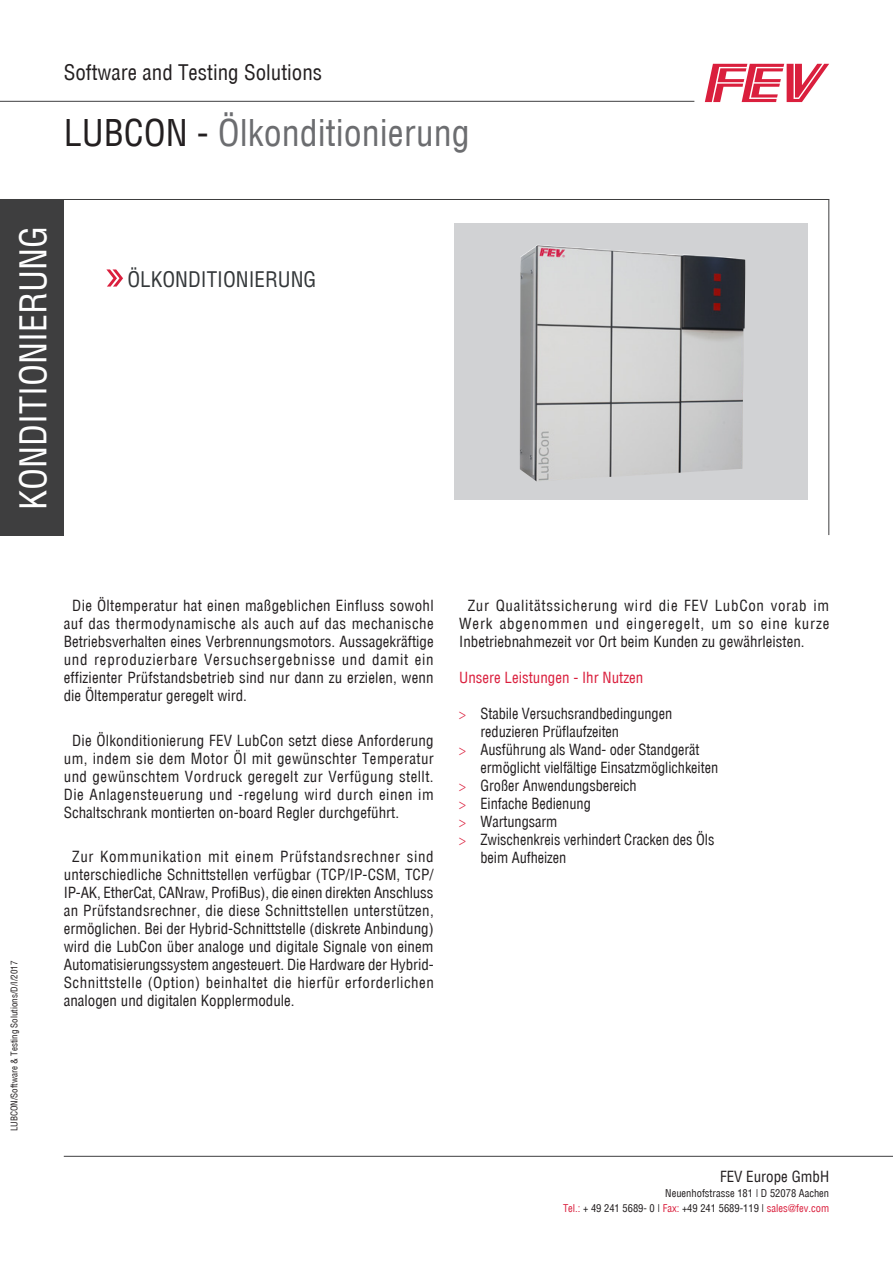
<style>
.page{position:relative;width:893px;height:1263px;background:#fff}
.page>*{position:absolute;margin:0;border:0;box-sizing:border-box;transform-origin:0 0}
.t1{font:36px "Helv Cond";color:#6c6d70}
.t2{font:36px "Helv Cond";color:#fff}
.t3{font:21px "Helv Cond";color:#231f20}
.t4{font:21px "Helv Cond";color:#333739}
.t5{font:15px/18px "Helv Cond";letter-spacing:-.005em;color:#231f20;text-align:justify}
.t6{font:15px "Helv Cond";letter-spacing:-.005em;color:#231f20;scale:.96 1}
.t7{font:15px "Helv Cond";color:#da1f3d}
.t8{font:10.5px/15px "Helv Cond";color:#231f20;text-align:right}
.t9{font:9px "Helv Cond";color:#231f20}
.s1{color:#231f20}
.s2{font-family:"Helvetica LT";font-weight:300;font-stretch:condensed;color:#da1f3d}
.s3{color:#da1f3d}
</style>
<div class="page">
<hr style="left:0;top:101px;width:694px;height:1px;background:#3e3e3f">
<hr style="left:64px;top:1156px;width:829px;height:1px;background:#3e3e3f">
<div style="left:454px;top:223px;width:353px;height:277px;background:#d1d2d4"></div>
<svg style="left:705px;top:64px;width:124px;height:38px"></svg>
<svg style="left:106px;top:269px;width:17px;height:18px"></svg>
<div style="left:0;top:199px;width:64px;height:337px;background:#3e3e3f"></div>
<hr style="left:0;top:199px;width:829px;height:1px;background:#3e3e3f">
<hr style="left:828px;top:199px;width:1px;height:336px;background:#3e3e3f">
<img style="left:520px;top:245px;width:225px;height:236px">
<h2 class="t3" style="left:64px;top:59px;width:260px">Software and Testing Solutions</h2>
<h1 class="t1" style="left:64px;top:111px;width:407px"><span class="s1">LUBCON -</span> Ölkonditionierung</h1>
<h1 class="t2" style="left:11px;top:510px;width:286px;rotate:-90deg">KONDITIONIERUNG</h1>
<h2 class="t4" style="left:127px;top:266px;width:190px">ÖLKONDITIONIERUNG</h2>
<p class="t9" style="left:9px;top:1131px;width:172px;rotate:-90deg">LUBCON/Software &amp; Testing Solutions/D/I/2017</p>
<p class="t5" style="left:64px;top:597px;width:371px;text-indent:9px">Die Öltemperatur hat einen maßgeblichen Einfluss sowohl auf das thermodynamische als auch auf das mechanische Betriebsverhalten eines Verbrennungsmotors. Aussagekräftige und reproduzierbare Versuchsergebnisse und damit ein effizienter Prüfstandsbetrieb sind nur dann zu erzielen, wenn die Öltemperatur geregelt wird.</p>
<p class="t5" style="left:64px;top:731px;width:372px;text-indent:9px">Die Ölkonditionierung FEV LubCon setzt diese Anforderung um, indem sie dem Motor Öl mit gewünschter Temperatur und gewünschtem Vordruck geregelt zur Verfügung stellt.<br>Die Anlagensteuerung und -regelung wird durch einen im Schaltschrank montierten on-board Regler durchgeführt.</p>
<p class="t5" style="left:64px;top:848px;width:372px;text-indent:9px">Zur Kommunikation mit einem Prüfstandsrechner sind unterschiedliche Schnittstellen verfügbar (TCP/IP-CSM, TCP/ IP-AK, EtherCat, CANraw, ProfiBus), die einen direkten Anschluss an Prüfstandsrechner, die diese Schnittstellen unterstützen, ermöglichen. Bei der Hybrid-Schnittstelle (diskrete Anbindung) wird die LubCon über analoge und digitale Signale von einem Automatisierungssystem angesteuert. Die Hardware der Hybrid-Schnittstelle (Option) beinhaltet die hierfür erforderlichen analogen und digitalen Kopplermodule.</p>
<p class="t5" style="left:459px;top:597px;width:372px;text-indent:9px">Zur Qualitätssicherung wird die FEV LubCon vorab im Werk abgenommen und eingeregelt, um so eine kurze Inbetriebnahmezeit vor Ort beim Kunden zu gewährleisten.</p>
<p class="t7" style="left:459px;top:668px;width:186px">Unsere Leistungen - Ihr Nutzen</p>
<p class="t6" style="left:459px;top:704px;width:223px"><span class="s2">&gt;</span> Stabile Versuchsrandbedingungen</p>
<p class="t6" style="left:480px;top:722px;width:146px">reduzieren Prüflaufzeiten</p>
<p class="t6" style="left:459px;top:740px;width:252px"><span class="s2">&gt;</span> Ausführung als Wand- oder Standgerät</p>
<p class="t6" style="left:480px;top:758px;width:249px">ermöglicht vielfältige Einsatzmöglichkeiten</p>
<p class="t6" style="left:459px;top:776px;width:186px"><span class="s2">&gt;</span> Großer Anwendungsbereich</p>
<p class="t6" style="left:459px;top:794px;width:139px"><span class="s2">&gt;</span> Einfache Bedienung</p>
<p class="t6" style="left:459px;top:812px;width:104px"><span class="s2">&gt;</span> Wartungsarm</p>
<p class="t6" style="left:459px;top:830px;width:267px"><span class="s2">&gt;</span> Zwischenkreis verhindert Cracken des Öls</p>
<p class="t6" style="left:480px;top:848px;width:91px">beim Aufheizen</p>
<p class="t5" style="left:720px;top:1167px;width:111px">FEV Europe GmbH</p>
<p class="t8" style="left:563px;top:1185px;width:268px">Neuenhofstrasse 181 | D 52078 Aachen<br><span class="s3">Tel.:</span> + 49 241 5689- 0 | <span class="s3">Fax:</span> +49 241 5689-119 | <span class="s3">sales@fev.com</span></p>
</div>
